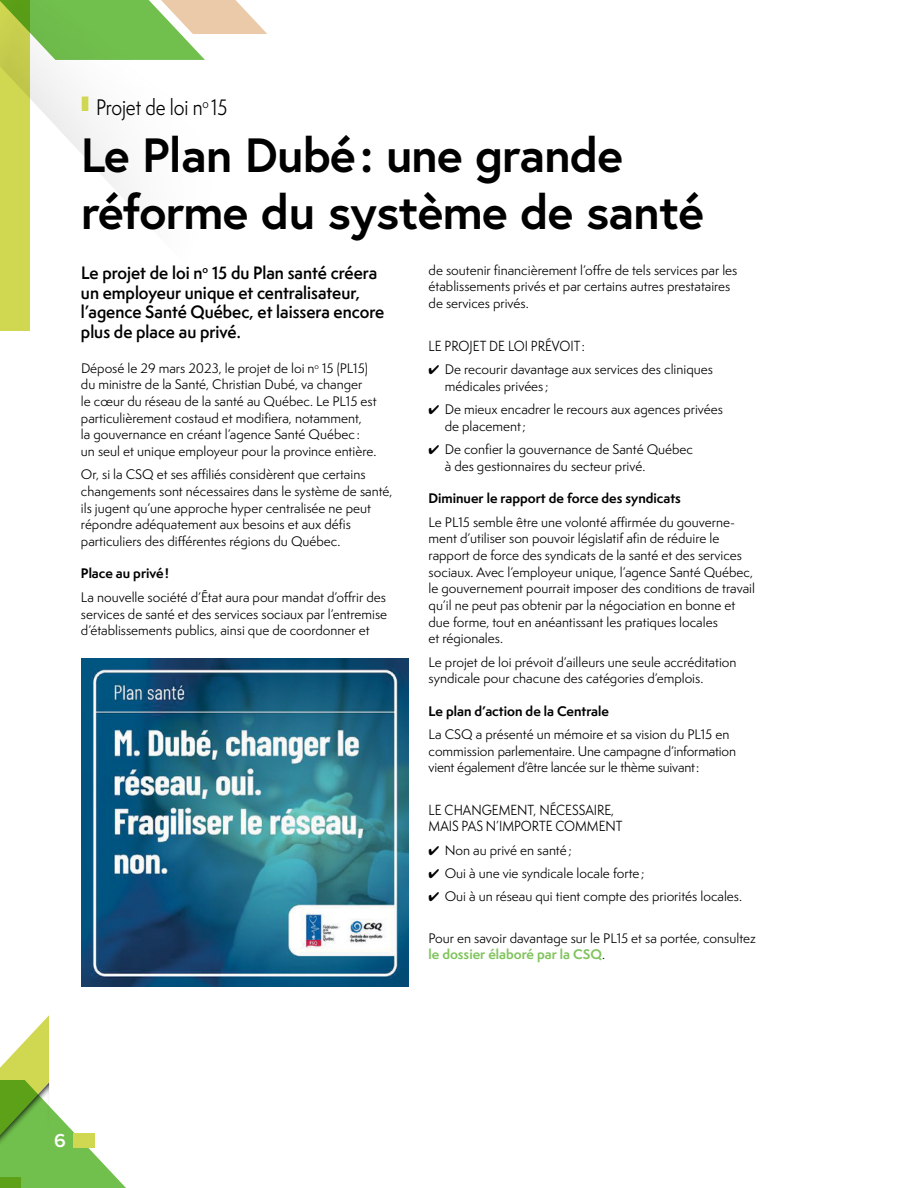
<style>
.page{position:relative;width:918px;height:1188px;background:#fff}
.page>*{position:absolute;margin:0;border:0;box-sizing:border-box;transform-origin:0 0}
.t1{font:700 48px/57px "Europa";letter-spacing:-.015em;color:#000}
.t2{font:20.7px "Semplicita Pro";letter-spacing:-.005em;color:#000;scale:.87 1}
.t3{font:600 19.5px "Proxima Nova";color:#fff}
.t4{font:600 16.5px/19.8px "Semplicita Pro";color:#000;scale:.95 1}
.t5{font:13.5px/15.9px "Semplicita Pro";color:#000;scale:.9 1}
.t6{font:12.75px/16.6px "Semplicita Pro";color:#000}
.t7{font:700 12.75px "Semplicita Pro";color:#000}
.s1{font-weight:700;color:#80c45d}
</style>
<div class="page">
<svg style="left:0;top:60px;width:132px;height:270px"></svg>
<svg style="left:0;top:0;width:267px;height:60px"></svg>
<svg style="left:0;top:1015px;width:126px;height:173px"></svg>
<div style="left:0;top:1177px;width:21px;height:11px;background:#5ca118"></div>
<div style="left:73px;top:1133px;width:22px;height:14px;background:#d0d751"></div>
<img style="left:81px;top:659px;width:327px;height:327px">
<h2 class="t2" style="left:81px;top:92px;width:170px"><sup>❙</sup> Projet de loi n<sup>o</sup> 15</h2>
<h1 class="t1" style="left:81px;top:125px;width:624px">Le Plan Dubé: une grande réforme du système de santé</h1>
<p class="t4" style="left:81px;top:262px;width:321px">Le projet de loi n<sup>o</sup> 15 du Plan santé créera un employeur unique et centralisateur, l’agence Santé Québec, et laissera encore plus de place au privé.</p>
<p class="t6" style="left:81px;top:360px;width:297px">Déposé le 29 mars 2023, le projet de loi n<sup>o</sup> 15 (PL15) du ministre de la Santé, Christian Dubé, va changer<br>le cœur du réseau de la santé au Québec. Le PL15 est particulièrement costaud et modifiera, notamment,<br>la gouvernance en créant l’agence Santé Québec: un seul et unique employeur pour la province entière.</p>
<p class="t6" style="left:81px;top:466px;width:313px">Or, si la CSQ et ses affiliés considèrent que certains changements sont nécessaires dans le système de santé, ils jugent qu’une approche hyper centralisée ne peut répondre adéquatement aux besoins et aux défis particuliers des différentes régions du Québec.</p>
<p class="t7" style="left:81px;top:564px;width:89px">Place au privé!</p>
<p class="t6" style="left:81px;top:589px;width:308px;text-align:justify">La nouvelle société d’État aura pour mandat d’offrir des services de santé et des services sociaux par l’entremise d’établissements publics, ainsi que de coordonner et</p>
<p class="t6" style="left:429px;top:261px;width:310px">de soutenir financièrement l’offre de tels services par les établissements privés et par certains autres prestataires de services privés.</p>
<p class="t5" style="left:429px;top:338px;width:175px">LE PROJET DE LOI PRÉVOIT:</p>
<p class="t6" style="left:445px;top:361px;width:270px;text-indent:-16px">✔ De recourir davantage aux services des cliniques médicales privées ;</p>
<p class="t6" style="left:445px;top:401px;width:280px;text-indent:-16px">✔ De mieux encadrer le recours aux agences privées de placement;</p>
<p class="t6" style="left:445px;top:441px;width:250px;text-indent:-16px">✔ De confier la gouvernance de Santé Québec à des gestionnaires du secteur privé.</p>
<p class="t7" style="left:429px;top:489px;width:254px">Diminuer le rapport de force des syndicats</p>
<p class="t6" style="left:429px;top:513px;width:328px">Le PL15 semble être une volonté affirmée du gouverne&shy;ment d’utiliser son pouvoir législatif afin de réduire le rapport de force des syndicats de la santé et des services sociaux. Avec l’employeur unique, l’agence Santé Québec, le gouvernement pourrait imposer des conditions de travail qu’il ne peut pas obtenir par la négociation en bonne et due forme, tout en anéantissant les pratiques locales<br>et régionales.</p>
<p class="t6" style="left:429px;top:653px;width:310px">Le projet de loi prévoit d’ailleurs une seule accréditation syndicale pour chacune des catégories d’emplois.</p>
<p class="t7" style="left:429px;top:701px;width:182px">Le plan d’action de la Centrale</p>
<p class="t6" style="left:429px;top:726px;width:309px">La CSQ a présenté un mémoire et sa vision du PL15 en commission parlementaire. Une campagne d’information vient également d’être lancée sur le thème suivant:</p>
<p class="t5" style="left:429px;top:802px;width:217px">LE CHANGEMENT, NÉCESSAIRE,<br>MAIS PAS N’IMPORTE COMMENT</p>
<p class="t6" style="left:429px;top:841px;width:145px">✔ Non au privé en santé;</p>
<p class="t6" style="left:429px;top:865px;width:217px">✔ Oui à une vie syndicale locale forte;</p>
<p class="t6" style="left:429px;top:888px;width:315px">✔ Oui à un réseau qui tient compte des priorités locales.</p>
<p class="t6" style="left:429px;top:930px;width:329px">Pour en savoir davantage sur le PL15 et sa portée, consultez <span class="s1">le dossier élaboré par la CSQ</span>.</p>
<h3 class="t3" style="left:54px;top:1131px;width:13px">6</h3>
</div>
